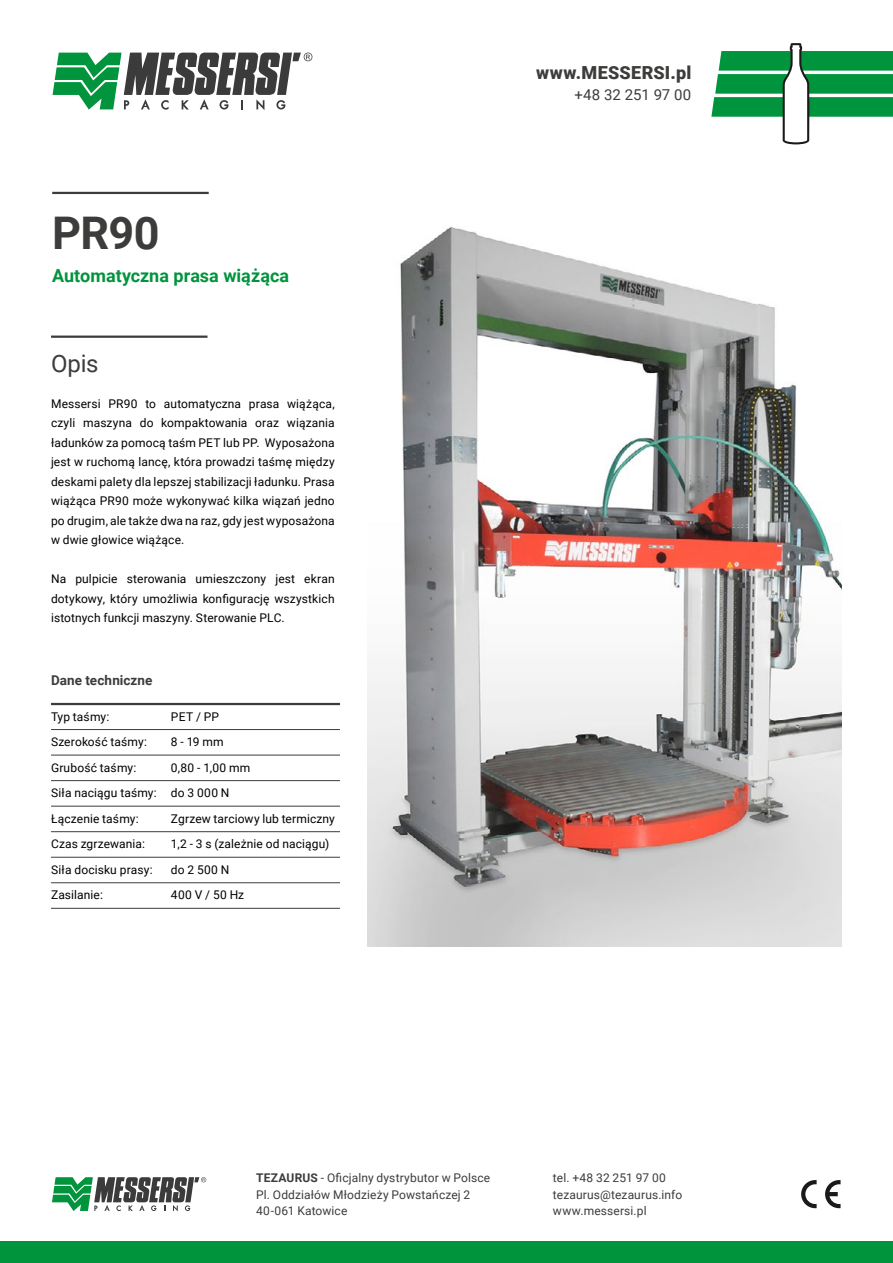
<style>
.page{position:relative;width:893px;height:1263px;background:#fff}
.page>*{position:absolute;margin:0;border:0;box-sizing:border-box;transform-origin:0 0}
.t1{font:700 45px "Roboto";color:#3c3c3b}
.t2{font:24px "Roboto";color:#3c3c3b}
.t3{font:700 18px "Roboto";color:#00943d}
.t4{font:900 18px "Roboto";letter-spacing:.015em;color:#3c3c3b}
.t5{font:15px "Roboto";color:#3c3c3b}
.t6{font:700 13.5px "Roboto";letter-spacing:.005em;color:#3c3c3b}
.t7{font:12px/25.5px "Roboto";letter-spacing:.01em;color:#000;text-align:justify}
.t8{font:12px/16.5px "Roboto";letter-spacing:.01em;color:#3c3c3b}
.s1{font-weight:700}
</style>
<div class="page">
<svg style="left:53px;top:52px;width:259px;height:58px"></svg>
<hr style="left:52px;top:192px;width:157px;height:2px;background:#3c3c3b">
<div style="left:0;top:1242px;width:893px;height:21px;background:#00943d"></div>
<svg style="left:52px;top:1177px;width:154px;height:34px"></svg>
<svg style="left:801px;top:1180px;width:39px;height:28px"></svg>
<hr style="left:51px;top:336px;width:156px;height:2px;background:#3c3c3b">
<img style="left:367px;top:226px;width:475px;height:720px">
<hr style="left:51px;top:703px;width:289px;height:2px;background:#3c3c3b">
<hr style="left:51px;top:729px;width:289px;height:1px;background:#3c3c3b">
<hr style="left:51px;top:755px;width:289px;height:1px;background:#3c3c3b">
<hr style="left:51px;top:780px;width:289px;height:1px;background:#3c3c3b">
<hr style="left:51px;top:806px;width:289px;height:1px;background:#3c3c3b">
<hr style="left:51px;top:831px;width:289px;height:1px;background:#3c3c3b">
<hr style="left:51px;top:857px;width:289px;height:1px;background:#3c3c3b">
<hr style="left:51px;top:882px;width:289px;height:1px;background:#3c3c3b">
<hr style="left:51px;top:908px;width:289px;height:1px;background:#3c3c3b">
<svg style="left:711px;top:43px;width:182px;height:101px"></svg>
<h1 class="t1" style="left:52px;top:201px;width:109px">PR90</h1>
<h3 class="t3" style="left:52px;top:263px;width:238px">Automatyczna prasa wiążąca</h3>
<h2 class="t2" style="left:51px;top:347px;width:49px">Opis</h2>
<p class="t7" style="left:51px;top:393px;width:285px;line-height:19.5px">Messersi PR90 to automatyczna prasa wiążąca, czyli maszyna do kompaktowania oraz wiązania ładunków za pomocą taśm PET lub PP. Wyposażona jest w ruchomą lancę, która prowadzi taśmę między deskami palety dla lepszej stabilizacji ładunku. Prasa wiążąca PR90 może wykonywać kilka wiązań jedno po drugim, ale także dwa na raz, gdy jest wyposażona w dwie głowice wiążące.</p>
<p class="t7" style="left:51px;top:569px;width:285px;line-height:19.5px">Na pulpicie sterowania umieszczony jest ekran dotykowy, który umożliwia konfigurację wszystkich istotnych funkcji maszyny. Sterowanie PLC.</p>
<p class="t6" style="left:51px;top:671px;width:103px">Dane techniczne</p>
<p class="t7" style="left:51px;top:703px;width:107px;text-align:left">Typ taśmy:<br>Szerokość taśmy:<br>Grubość taśmy:<br>Siła naciągu taśmy:<br>Łączenie taśmy:<br>Czas zgrzewania:<br>Siła docisku prasy:<br>Zasilanie:</p>
<p class="t7" style="left:171px;top:703px;width:165px;text-align:left">PET / PP<br>8 - 19 mm<br>0,80 - 1,00 mm<br>do 3 000 N<br>Zgrzew tarciowy lub termiczny<br>1,2 - 3 s (zależnie od naciągu) do 2 500 N<br>400 V / 50 Hz</p>
<h3 class="t4" style="left:536px;top:60px;width:156px">www.MESSERSI.pl</h3>
<p class="t5" style="left:574px;top:84px;width:118px">+48 32 251 97 00</p>
<p class="t8" style="left:256px;top:1169px;width:236px"><span class="s1">TEZAURUS</span> - Oficjalny dystrybutor w Polsce<br>Pl. Oddziałów Młodzieży Powstańczej 2<br>40-061 Katowice</p>
<p class="t8" style="left:553px;top:1169px;width:131px">tel. +48 32 251 97 00 tezaurus@tezaurus.info www.messersi.pl</p>
</div>
